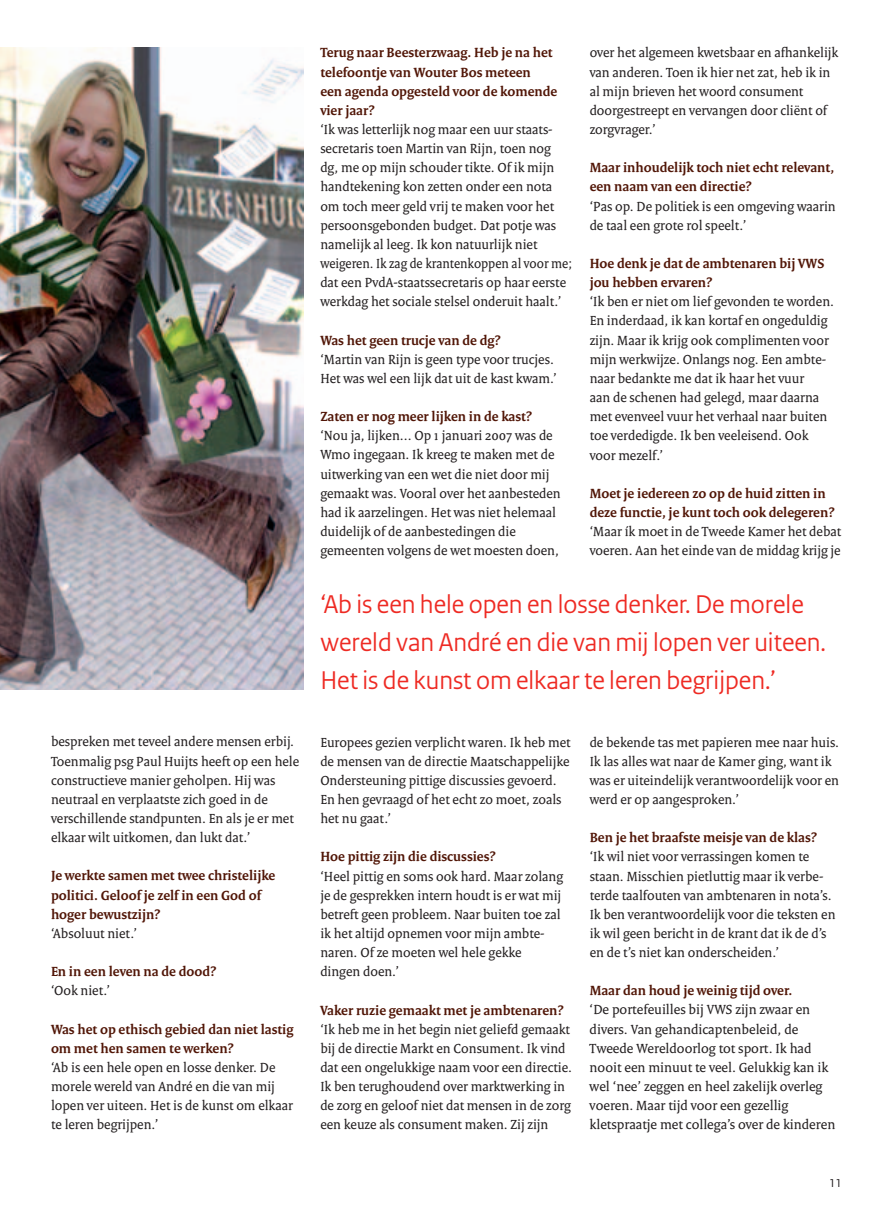
<style>
.page{position:relative;width:893px;height:1208px;background:#fff}
.page>*{position:absolute;margin:0;border:0;box-sizing:border-box;transform-origin:0 0}
.t1{font:27px/38.2px "Rijksoverheid Sans Heading";color:#ee2a23}
.t2{font:14.25px/19.2px "Rijksoverheid Serif";color:#231f20}
.t3{font:700 14.25px/19.2px "Rijksoverheid Serif";color:#511607}
.t4{font:12px "Rijksoverheid Sans Text";color:#231f20}
</style>
<div class="page">
<img style="left:0;top:48px;width:303px;height:641px">
<p class="t2" style="left:51px;top:732px;width:250px">bespreken met teveel andere mensen erbij.<br>Toenmalig psg Paul Huijts heeft op een hele constructieve manier geholpen. Hij was neutraal en verplaatste zich goed in de verschillende standpunten. En als je er met elkaar wilt uitkomen, dan lukt dat.’</p>
<p class="t3" style="left:51px;top:866px;width:226px">Je werkte samen met twee christelijke politici. Geloof je zelf in een God of hoger bewustzijn?</p>
<p class="t2" style="left:51px;top:923px;width:88px">‘Absoluut niet.’</p>
<p class="t3" style="left:51px;top:962px;width:167px">En in een leven na de dood?</p>
<p class="t2" style="left:51px;top:981px;width:61px">‘Ook niet.’</p>
<p class="t3" style="left:51px;top:1019px;width:244px">Was het op ethisch gebied dan niet lastig om met hen samen te werken?</p>
<p class="t2" style="left:51px;top:1057px;width:243px">‘Ab is een hele open en losse denker. De morele wereld van André en die van mij lopen ver uiteen. Het is de kunst om elkaar te leren begrijpen.’</p>
<p class="t3" style="left:320px;top:43px;width:238px">Terug naar Beesterzwaag. Heb je na het telefoontje van Wouter Bos meteen<br>een agenda opgesteld voor de komende vier jaar?</p>
<p class="t2" style="left:320px;top:120px;width:253px">‘Ik was letterlijk nog maar een uur staats&shy;secretaris toen Martin van Rijn, toen nog dg, me op mijn schouder tikte. Of ik mijn handtekening kon zetten onder een nota om toch meer geld vrij te maken voor het persoonsgebonden budget. Dat potje was namelijk al leeg. Ik kon natuurlijk niet weigeren. Ik zag de krantenkoppen al voor me; dat een PvdA-staatssecretaris op haar eerste werkdag het sociale stelsel onderuit haalt.’</p>
<p class="t3" style="left:320px;top:330px;width:182px">Was het geen trucje van de dg?</p>
<p class="t2" style="left:320px;top:349px;width:238px">‘Martin van Rijn is geen type voor trucjes.<br>Het was wel een lijk dat uit de kast kwam.’</p>
<p class="t3" style="left:320px;top:407px;width:213px">Zaten er nog meer lijken in de kast?</p>
<p class="t2" style="left:320px;top:426px;width:242px">‘Nou ja, lijken... Op 1 januari 2007 was de Wmo ingegaan. Ik kreeg te maken met de uitwerking van een wet die niet door mij gemaakt was. Vooral over het aanbesteden had ik aarzelingen. Het was niet helemaal duidelijk of de aanbestedingen die gemeenten volgens de wet moesten doen,</p>
<p class="t2" style="left:590px;top:43px;width:250px">over het algemeen kwetsbaar en afhankelijk van anderen. Toen ik hier net zat, heb ik in al mijn brieven het woord consument doorgestreept en vervangen door cliënt of zorgvrager.’</p>
<p class="t3" style="left:590px;top:158px;width:246px">Maar inhoudelijk toch niet echt relevant, een naam van een directie?</p>
<p class="t2" style="left:590px;top:196px;width:248px">‘Pas op. De politiek is een omgeving waarin de taal een grote rol speelt.’</p>
<p class="t3" style="left:590px;top:254px;width:236px">Hoe denk je dat de ambtenaren bij VWS jou hebben ervaren?</p>
<p class="t2" style="left:590px;top:292px;width:246px">‘Ik ben er niet om lief gevonden te worden.<br>En inderdaad, ik kan kortaf en ongeduldig zijn. Maar ik krijg ook complimenten voor mijn werkwijze. Onlangs nog. Een ambte&shy;naar bedankte me dat ik haar het vuur<br>aan de schenen had gelegd, maar daarna met evenveel vuur het verhaal naar buiten toe verdedigde. Ik ben veeleisend. Ook voor mezelf.’</p>
<p class="t3" style="left:590px;top:483px;width:246px">Moet je iedereen zo op de huid zitten in deze functie, je kunt toch ook delegeren?</p>
<p class="t2" style="left:590px;top:522px;width:253px">‘Maar ík moet in de Tweede Kamer het debat voeren. Aan het einde van de middag krijg je</p>
<h1 class="t1" style="left:320px;top:585px;width:507px">‘Ab is een hele open en losse denker. De morele wereld van André en die van mij lopen ver uiteen.<br>Het is de kunst om elkaar te leren begrijpen.’</h1>
<p class="t2" style="left:320px;top:732px;width:252px">Europees gezien verplicht waren. Ik heb met de mensen van de directie Maatschappelijke Ondersteuning pittige discussies gevoerd.<br>En hen gevraagd of het echt zo moet, zoals het nu gaat.’</p>
<p class="t3" style="left:320px;top:847px;width:177px">Hoe pittig zijn die discussies?</p>
<p class="t2" style="left:320px;top:866px;width:244px">‘Heel pittig en soms ook hard. Maar zolang je de gesprekken intern houdt is er wat mij betreft geen probleem. Naar buiten toe zal ik het altijd opnemen voor mijn ambte&shy;naren. Of ze moeten wel hele gekke dingen doen.’</p>
<p class="t3" style="left:320px;top:1000px;width:245px">Vaker ruzie gemaakt met je ambtenaren?</p>
<p class="t2" style="left:320px;top:1019px;width:253px">‘Ik heb me in het begin niet geliefd gemaakt bij de directie Markt en Consument. Ik vind dat een ongelukkige naam voor een directie.<br>Ik ben terughoudend over marktwerking in de zorg en geloof niet dat mensen in de zorg een keuze als consument maken. Zij zijn</p>
<p class="t2" style="left:590px;top:732px;width:251px">de bekende tas met papieren mee naar huis.<br>Ik las alles wat naar de Kamer ging, want ik was er uiteindelijk verantwoordelijk voor en werd er op aangesproken.’</p>
<p class="t3" style="left:590px;top:828px;width:229px">Ben je het braafste meisje van de klas?</p>
<p class="t2" style="left:590px;top:847px;width:247px">‘Ik wil niet voor verrassingen komen te staan. Misschien pietluttig maar ik verbe&shy;terde taalfouten van ambtenaren in nota’s.<br>Ik ben verantwoordelijk voor die teksten en ik wil geen bericht in de krant dat ik de d’s en de t’s niet kan onderscheiden.’</p>
<p class="t3" style="left:590px;top:981px;width:204px">Maar dan houd je weinig tijd over.</p>
<p class="t2" style="left:590px;top:1000px;width:247px">‘De portefeuilles bij VWS zijn zwaar en divers. Van gehandicaptenbeleid, de Tweede Wereldoorlog tot sport. Ik had nooit een minuut te veel. Gelukkig kan ik wel ‘nee’ zeggen en heel zakelijk overleg voeren. Maar tijd voor een gezellig kletspraatje met collega’s over de kinderen</p>
<p class="t4" style="left:829px;top:1176px;width:14px">11</p>
</div>
